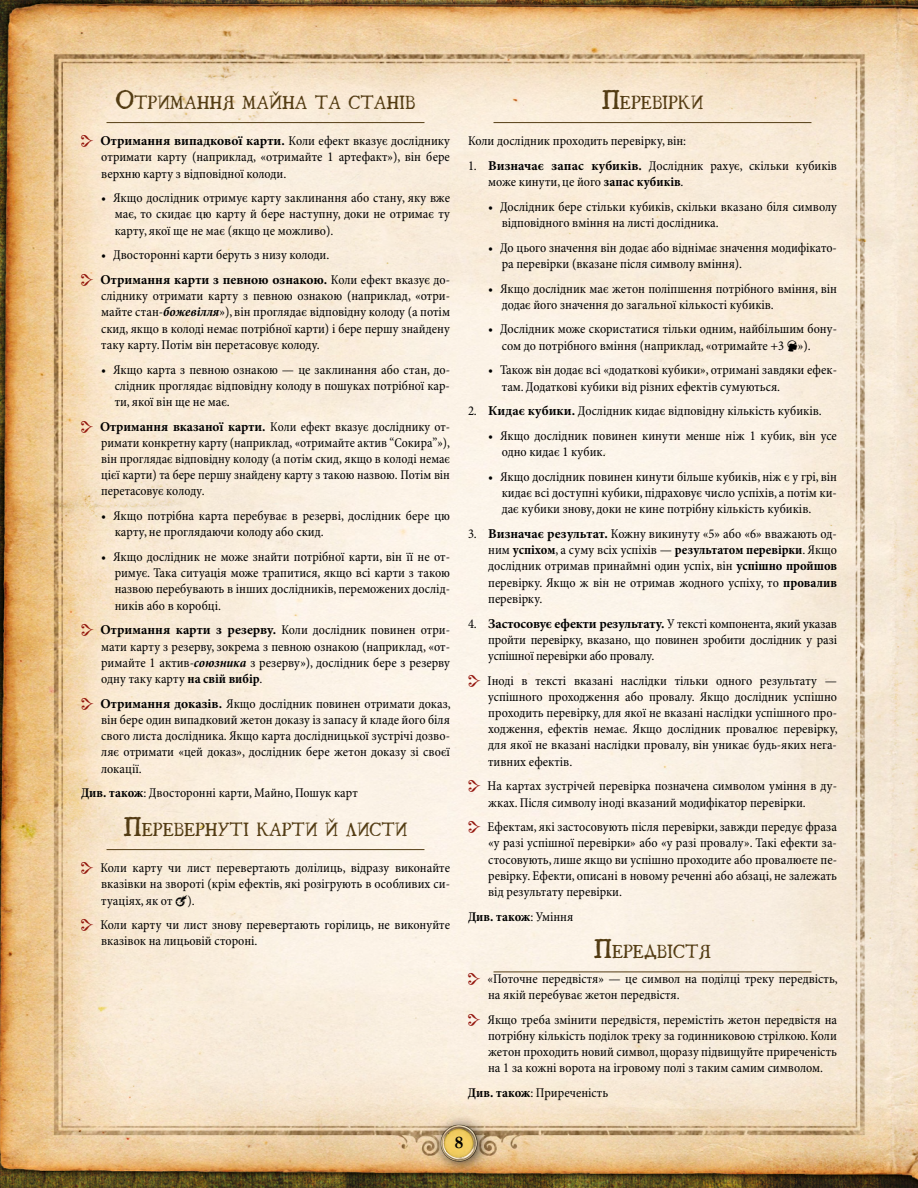
<style>
.page{position:relative;width:918px;height:1188px;background:#fff}
.page>*{position:absolute;margin:0;border:0;box-sizing:border-box;transform-origin:0 0}
.t1{font:16.8px "Ugly Qua";color:#533c13}
.t2{font:700 16.5px "Baskerville Cyr LT Std";color:#000}
.t3{font:condensed 13.5px/16.2px "Minion Pro";color:#000;text-align:justify}
.t4{font:700 condensed 13.5px "Minion Pro";color:#000}
.s1{font-size:24px}
.s2{font-weight:700;font-stretch:normal}
.s3{font-weight:700;font-style:italic}
.s4{font-weight:700}
.s5{font-weight:400}
</style>
<div class="page">
<img style="left:0;top:0;width:918px;height:1188px">
<div style="left:430px;top:1114px;width:62px;height:61px;background:#000;opacity:.75"></div>
<img style="left:438px;top:1122px;width:42px;height:41px">
<hr style="left:107px;top:122px;width:317px;height:1px;background:#533c13">
<hr style="left:107px;top:849px;width:317px;height:1px;background:#533c13">
<hr style="left:494px;top:122px;width:317px;height:1px;background:#533c13">
<hr style="left:494px;top:972px;width:317px;height:1px;background:#533c13">
<svg style="left:81px;top:135px;width:12px;height:12px"></svg>
<svg style="left:81px;top:274px;width:12px;height:12px"></svg>
<svg style="left:81px;top:420px;width:12px;height:12px"></svg>
<svg style="left:81px;top:624px;width:12px;height:12px"></svg>
<svg style="left:81px;top:697px;width:12px;height:13px"></svg>
<svg style="left:81px;top:862px;width:12px;height:12px"></svg>
<svg style="left:176px;top:894px;width:11px;height:12px"></svg>
<svg style="left:81px;top:919px;width:12px;height:12px"></svg>
<svg style="left:787px;top:340px;width:10px;height:11px"></svg>
<svg style="left:468px;top:674px;width:12px;height:12px"></svg>
<svg style="left:468px;top:780px;width:12px;height:12px"></svg>
<svg style="left:468px;top:821px;width:12px;height:12px"></svg>
<svg style="left:468px;top:973px;width:12px;height:12px"></svg>
<svg style="left:468px;top:1013px;width:12px;height:12px"></svg>
<p class="t1" style="left:115px;top:89px;width:302px"><span class="s1">О</span>тримання майна та станів</p>
<p class="t3" style="left:101px;top:133px;width:351px"><span class="s2">Отримання випадкової карти.</span> Коли ефект вказує досліднику отримати карту (наприклад, «отримайте 1 артефакт»), він бере верхню карту з відповідної колоди.</p>
<p class="t3" style="left:115px;top:190px;width:337px;text-indent:-14px">• Якщо дослідник отримує карту заклинання або стану, яку вже має, то скидає цю карту й бере наступну, доки не отримає ту карту, якої ще не має (якщо це можливо).</p>
<p class="t3" style="left:101px;top:243px;width:351px;line-height:24.8px">• Двосторонні карти беруть з низу колоди.<br><span class="s2">Отримання карти з певною ознакою.</span> Коли ефект вказує до-</p>
<p class="t3" style="left:101px;top:288px;width:350px">сліднику отримати карту з певною ознакою (наприклад, «отри&shy;майте стан-<span class="s3">божевілля</span>»), він проглядає відповідну колоду (а потім скид, якщо в колоді немає потрібної карти) і бере першу знайдену таку карту. Потім він перетасовує колоду.</p>
<p class="t3" style="left:115px;top:362px;width:337px;text-indent:-14px">• Якщо карта з певною ознакою — це заклинання або стан, до&shy;слідник проглядає відповідну колоду в пошуках потрібної кар&shy;ти, якої він ще не має.</p>
<p class="t3" style="left:100px;top:419px;width:351px"><span class="s2">Отримання вказаної карти.</span> Коли ефект вказує досліднику от&shy;римати конкретну карту (наприклад, «отримайте актив “Сокира”»), він проглядає відповідну колоду (а потім скид, якщо в колоді немає цієї карти) та бере першу знайдену карту з такою назвою. Потім він перетасовує колоду.</p>
<p class="t3" style="left:115px;top:508px;width:337px;text-indent:-14px">• Якщо потрібна карта перебуває в резерві, дослідник бере цю карту, не проглядаючи колоду або скид.</p>
<p class="t3" style="left:115px;top:549px;width:337px;text-indent:-14px">• Якщо дослідник не може знайти потрібної карти, він її не от&shy;римує. Така ситуація може трапитися, якщо всі карти з такою назвою перебувають в інших дослідників, переможених дослід&shy;ників або в коробці.</p>
<p class="t3" style="left:101px;top:623px;width:351px"><span class="s2">Отримання карти з резерву.</span> Коли дослідник повинен отри&shy;мати карту з резерву, зокрема з певною ознакою (наприклад, «от&shy;римайте 1 актив-<span class="s3">союзника</span> з резерву»), дослідник бере з резерву одну таку карту <span class="s4">на свій вибір</span>.</p>
<p class="t3" style="left:101px;top:696px;width:352px"><span class="s2">Отримання доказів.</span> Якщо дослідник повинен отримати доказ, він бере один випадковий жетон доказу із запасу й кладе його біля свого листа дослідника. Якщо карта дослідницької зустрічі дозво&shy;ляє отримати «цей доказ», дослідник бере жетон доказу зі своєї локації.</p>
<p class="t3" style="left:81px;top:785px;width:278px"><span class="s4">Див. також</span>: Двосторонні карти, Майно, Пошук карт</p>
<p class="t1" style="left:124px;top:816px;width:285px"><span class="s1">П</span>еревернуті карти й листи</p>
<p class="t3" style="left:101px;top:860px;width:351px">Коли карту чи лист перевертають долілиць, відразу виконайте вказівки на звороті (крім ефектів, які розігрують в особливих си&shy;туаціях, як от ).</p>
<p class="t3" style="left:101px;top:917px;width:351px">Коли карту чи лист знову перевертають горілиць, не виконуйте вказівок на лицьовій стороні.</p>
<p class="t1" style="left:602px;top:89px;width:103px"><span class="s1">П</span>еревірки</p>
<p class="t3" style="left:468px;top:133px;width:220px">Коли дослідник проходить перевірку, він:</p>
<p class="t3" style="left:488px;top:158px;width:350px;text-indent:-20px">1. <span class="s2">Визначає запас кубиків.</span> Дослідник рахує, скільки кубиків може кинути, це його <span class="s4">запас кубиків</span>.</p>
<p class="t3" style="left:502px;top:199px;width:337px;text-indent:-14px">• Дослідник бере стільки кубиків, скільки вказано біля символу відповідного вміння на листі дослідника.</p>
<p class="t3" style="left:502px;top:240px;width:337px;text-indent:-14px">• До цього значення він додає або віднімає значення модифікато&shy;ра перевірки (вказане після символу вміння).</p>
<p class="t3" style="left:502px;top:281px;width:337px;text-indent:-14px">• Якщо дослідник має жетон поліпшення потрібного вміння, він додає його значення до загальної кількості кубиків.</p>
<p class="t3" style="left:502px;top:322px;width:337px;text-indent:-14px">• Дослідник може скористатися тільки одним, найбільшим бону&shy;сом до потрібного вміння (наприклад, «отримайте +3 »).</p>
<p class="t3" style="left:502px;top:363px;width:337px;text-indent:-14px">• Також він додає всі «додаткові кубики», отримані завдяки ефек&shy;там. Додаткові кубики від різних ефектів сумуються.</p>
<p class="t3" style="left:468px;top:403px;width:355px">2. <span class="s2">Кидає кубики.</span> Дослідник кидає відповідну кількість кубиків.</p>
<p class="t3" style="left:502px;top:428px;width:337px;text-indent:-14px">• Якщо дослідник повинен кинути менше ніж 1 кубик, він усе одно кидає 1 кубик.</p>
<p class="t3" style="left:502px;top:469px;width:337px;text-indent:-14px">• Якщо дослідник повинен кинути більше кубиків, ніж є у грі, він кидає всі доступні кубики, підраховує число успіхів, а потім ки&shy;дає кубики знову, доки не кине потрібну кількість кубиків.</p>
<p class="t3" style="left:488px;top:526px;width:350px;text-indent:-20px">3. <span class="s2">Визначає результат.</span> Кожну викинуту «5» або «6» вважають од&shy;ним <span class="s4">успіхом</span>, а суму всіх успіхів — <span class="s4">результатом перевірки</span>. Якщо дослідник отримав принаймні один успіх, він <span class="s4">успішно пройшов </span>перевірку. Якщо ж він не отримав жодного успіху, то <span class="s4">провалив </span>перевірку.</p>
<p class="t3" style="left:488px;top:616px;width:350px;text-indent:-20px">4. <span class="s2">Застосовує ефекти результату.</span> У тексті компонента, який указав пройти перевірку, вказано, що повинен зробити дослідник у разі успішної перевірки або провалу.</p>
<p class="t3" style="left:488px;top:673px;width:352px">Іноді в тексті вказані наслідки тільки одного результату — успішного проходження або провалу. Якщо дослідник успішно проходить перевірку, для якої не вказані наслідки успішного про&shy;ходження, ефектів немає. Якщо дослідник провалює перевірку, для якої не вказані наслідки провалу, він уникає будь-яких нега&shy;тивних ефектів.</p>
<p class="t3" style="left:488px;top:778px;width:351px">На картах зустрічей перевірка позначена символом уміння в ду&shy;жках. Після символу іноді вказаний модифікатор перевірки.</p>
<p class="t3" style="left:488px;top:819px;width:351px">Ефектам, які застосовують після перевірки, завжди передує фраза «у разі успішної перевірки» або «у разі провалу». Такі ефекти за&shy;стосовують, лише якщо ви успішно проходите або провалюєте пе&shy;ревірку. Ефекти, описані в новому реченні або абзаці, не залежать від результату перевірки.</p>
<p class="t4" style="left:468px;top:907px;width:107px">Див. також<span class="s5">: Уміння</span></p>
<p class="t1" style="left:594px;top:939px;width:118px"><span class="s1">П</span>ередвістя</p>
<p class="t3" style="left:488px;top:971px;width:352px">«Поточне передвістя» — це символ на поділці треку передвість, на якій перебуває жетон передвістя.</p>
<p class="t3" style="left:488px;top:1012px;width:351px">Якщо треба змінити передвістя, перемістіть жетон передвістя на потрібну кількість поділок треку за годинниковою стрілкою. Коли жетон проходить новий символ, щоразу підвищуйте приреченість на 1 за кожні ворота на ігровому полі з таким самим символом.</p>
<p class="t3" style="left:468px;top:1085px;width:142px"><span class="s4">Див. також</span>: Приреченість</p>
<p class="t2" style="left:454px;top:1133px;width:11px">8</p>
</div>
